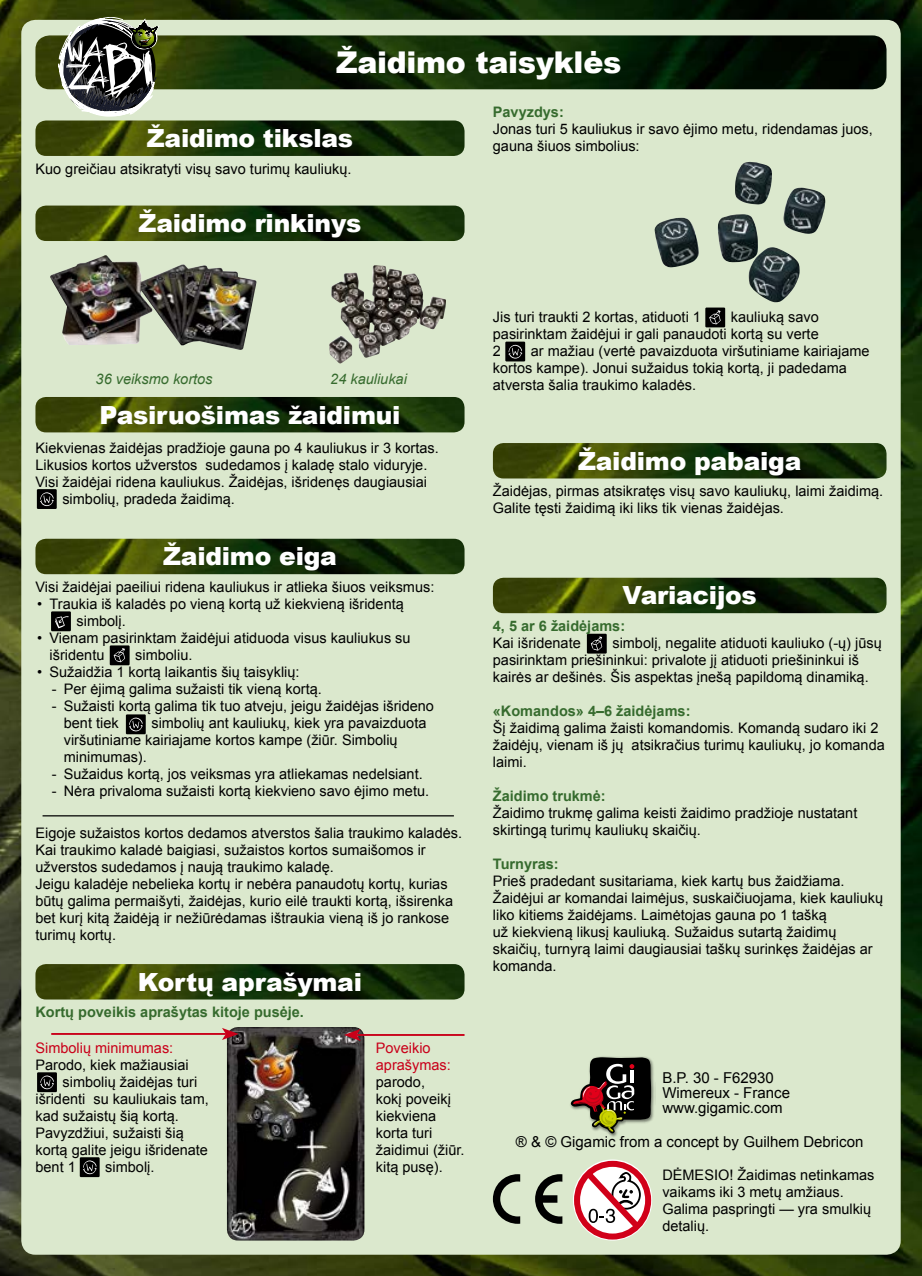
<style>
.page{position:relative;width:922px;height:1276px;background:#fff}
.page>*{position:absolute;margin:0;border:0;box-sizing:border-box;transform-origin:0 0}
.t1{font:900 30px "Arial";letter-spacing:-.01em;color:#fff}
.t2{font:900 25px "Arial";letter-spacing:-.01em;color:#fff}
.t3{font:15px/15px "Arial";color:#000}
.t4{font:14.5px/17px "Arial";color:#000}
.t5{font:700 14.5px "Arial";color:#366b2e}
.t6{font:14.5px/17px "Arial";color:#c90019}
.t7{font:italic 14.5px "Arial";color:#366b2e}
</style>
<div class="page">
<img style="left:0;top:0;width:921px;height:1276px">
<div style="left:21px;top:20px;width:879px;height:1234px;background:#dbe8cd;border-radius:14px"></div>
<img style="left:35px;top:35px;width:851px;height:54px">
<img style="left:35px;top:120px;width:429px;height:36px">
<img style="left:35px;top:206px;width:429px;height:35px">
<img style="left:35px;top:397px;width:429px;height:35px">
<img style="left:35px;top:539px;width:429px;height:35px">
<img style="left:35px;top:964px;width:429px;height:35px">
<img style="left:493px;top:443px;width:393px;height:35px">
<img style="left:493px;top:578px;width:393px;height:35px">
<svg style="left:58px;top:17px;width:102px;height:99px;background:#73766d"></svg>
<img style="left:50px;top:255px;width:206px;height:95px">
<img style="left:331px;top:267px;width:115px;height:91px">
<img style="left:227px;top:1027px;width:137px;height:213px">
<svg style="left:573px;top:1159px;width:78px;height:81px"></svg>
<svg style="left:493px;top:1174px;width:69px;height:49px"></svg>
<img style="left:599px;top:1056px;width:56px;height:81px">
<svg style="left:570px;top:1057px;width:81px;height:77px"></svg>
<div style="left:37px;top:489px;width:20px;height:20px;background:#000"></div>
<svg style="left:40px;top:492px;width:14px;height:14px"></svg>
<div style="left:51px;top:611px;width:20px;height:20px;background:#000"></div>
<svg style="left:55px;top:616px;width:14px;height:12px"></svg>
<div style="left:110px;top:645px;width:20px;height:20px;background:#000"></div>
<svg style="left:114px;top:648px;width:11px;height:14px"></svg>
<div style="left:126px;top:714px;width:20px;height:20px;background:#000"></div>
<svg style="left:129px;top:717px;width:14px;height:14px"></svg>
<div style="left:37px;top:1072px;width:20px;height:20px;background:#000"></div>
<svg style="left:40px;top:1075px;width:14px;height:14px"></svg>
<div style="left:80px;top:1157px;width:20px;height:20px;background:#000"></div>
<svg style="left:83px;top:1160px;width:14px;height:14px"></svg>
<div style="left:705px;top:307px;width:20px;height:20px;background:#000"></div>
<svg style="left:709px;top:310px;width:11px;height:14px"></svg>
<div style="left:505px;top:342px;width:20px;height:19px;background:#000"></div>
<svg style="left:508px;top:344px;width:14px;height:15px"></svg>
<div style="left:586px;top:634px;width:20px;height:19px;background:#000"></div>
<svg style="left:590px;top:636px;width:12px;height:15px"></svg>
<hr style="left:43px;top:815px;width:411px;height:1px;background:#000">
<hr style="left:51px;top:1033px;width:175px;height:2px;background:#c90019">
<svg style="left:222px;top:1028px;width:16px;height:12px"></svg>
<hr style="left:356px;top:1034px;width:108px;height:2px;background:#c90019">
<svg style="left:344px;top:1029px;width:16px;height:12px"></svg>
<img style="left:654px;top:162px;width:171px;height:140px">
<h1 class="t1" style="left:336px;top:41px;width:287px">Žaidimo taisyklės</h1>
<h2 class="t2" style="left:147px;top:120px;width:208px">Žaidimo tikslas</h2>
<p class="t4" style="left:35px;top:160px;width:317px">Kuo greičiau atsikratyti visų savo turimų kauliukų.</p>
<h2 class="t2" style="left:138px;top:205px;width:224px">Žaidimo rinkinys</h2>
<p class="t7" style="left:96px;top:369px;width:118px">36 veiksmo kortos</p>
<p class="t7" style="left:330px;top:369px;width:78px">24 kauliukai</p>
<h2 class="t2" style="left:99px;top:396px;width:302px">Pasiruošimas žaidimui</h2>
<p class="t4" style="left:35px;top:439px;width:404px">Kiekvienas žaidėjas pradžioje gauna po 4 kauliukus ir 3 kortas.</p>
<p class="t4" style="left:35px;top:456px;width:393px">Likusios kortos užverstos sudedamos į kaladę stalo viduryje.</p>
<p class="t4" style="left:35px;top:473px;width:393px">Visi žaidėjai ridena kauliukus. Žaidėjas, išridenęs daugiausiai</p>
<p class="t4" style="left:62px;top:490px;width:174px">simbolių, pradeda žaidimą.</p>
<h2 class="t2" style="left:163px;top:538px;width:175px">Žaidimo eiga</h2>
<p class="t4" style="left:35px;top:578px;width:400px">Visi žaidėjai paeiliui ridena kauliukus ir atlieka šiuos veiksmus:</p>
<p class="t4" style="left:77px;top:595px;width:329px;text-indent:-39px">• Traukia iš kaladės po vieną kortą už kiekvieną išridentą simbolį.</p>
<p class="t4" style="left:50px;top:629px;width:362px;text-indent:-12px">• Vienam pasirinktam žaidėjui atiduoda visus kauliukus su išridentu</p>
<p class="t4" style="left:135px;top:646px;width:59px">simboliu.</p>
<p class="t4" style="left:37px;top:663px;width:264px">• Sužaidžia 1 kortą laikantis šių taisyklių:</p>
<p class="t4" style="left:52px;top:680px;width:271px">- Per ėjimą galima sužaisti tik vieną kortą.</p>
<p class="t4" style="left:64px;top:697px;width:371px;text-indent:-12px">- Sužaisti kortą galima tik tuo atveju, jeigu žaidėjas išrideno bent tiek</p>
<p class="t4" style="left:64px;top:714px;width:364px;text-indent:88px">simbolių ant kauliukų, kiek yra pavaizduota viršutiniame kairiajame kortos kampe (žiūr. Simbolių minimumas).</p>
<p class="t4" style="left:52px;top:765px;width:372px">- Sužaidus kortą, jos veiksmas yra atliekamas nedelsiant.</p>
<p class="t4" style="left:52px;top:782px;width:379px">- Nėra privaloma sužaisti kortą kiekvieno savo ėjimo metu.</p>
<p class="t4" style="left:35px;top:824px;width:428px">Eigoje sužaistos kortos dedamos atverstos šalia traukimo kaladės.<br>Kai traukimo kaladė baigiasi, sužaistos kortos sumaišomos ir užverstos sudedamos į naują traukimo kaladę.<br>Jeigu kaladėje nebelieka kortų ir nebėra panaudotų kortų, kurias būtų galima permaišyti, žaidėjas, kurio eilė traukti kortą, išsirenka bet kurį kitą žaidėją ir nežiūrėdamas ištraukia vieną iš jo rankose turimų kortų.</p>
<h2 class="t2" style="left:138px;top:963px;width:225px">Kortų aprašymai</h2>
<p class="t5" style="left:35px;top:1002px;width:270px">Kortų poveikis aprašytas kitoje pusėje.</p>
<p class="t6" style="left:35px;top:1039px;width:139px">Simbolių minimumas:</p>
<p class="t4" style="left:35px;top:1056px;width:155px">Parodo, kiek mažiausiai</p>
<p class="t4" style="left:63px;top:1073px;width:136px">simbolių žaidėjas turi</p>
<p class="t4" style="left:35px;top:1090px;width:175px">išridenti su kauliukais tam,</p>
<p class="t4" style="left:35px;top:1107px;width:145px">kad sužaistų šią kortą.</p>
<p class="t4" style="left:35px;top:1124px;width:150px">Pavyzdžiui, sužaisti šią</p>
<p class="t4" style="left:35px;top:1141px;width:174px">kortą galite jeigu išridenate</p>
<p class="t4" style="left:35px;top:1158px;width:42px">bent 1</p>
<p class="t4" style="left:105px;top:1158px;width:51px">simbolį.</p>
<p class="t6" style="left:376px;top:1039px;width:76px">Poveikio aprašymas:</p>
<p class="t4" style="left:376px;top:1073px;width:90px">parodo,<br>kokį poveikį kiekviena korta turi žaidimui (žiūr. kitą pusę).</p>
<p class="t5" style="left:493px;top:102px;width:72px">Pavyzdys:</p>
<p class="t4" style="left:493px;top:120px;width:381px">Jonas turi 5 kauliukus ir savo ėjimo metu, ridendamas juos, gauna šiuos simbolius:</p>
<p class="t4" style="left:493px;top:309px;width:209px">Jis turi traukti 2 kortas, atiduoti 1</p>
<p class="t4" style="left:493px;top:309px;width:327px;text-align:justify;text-indent:238px">kauliuką savo pasirinktam žaidėjui ir gali panaudoti kortą su verte 2</p>
<p class="t4" style="left:493px;top:343px;width:378px;text-indent:38px">ar mažiau (vertė pavaizduota viršutiniame kairiajame kortos kampe). Jonui sužaidus tokią kortą, ji padedama atversta šalia traukimo kaladės.</p>
<h2 class="t2" style="left:578px;top:442px;width:225px">Žaidimo pabaiga</h2>
<p class="t4" style="left:493px;top:483px;width:391px">Žaidėjas, pirmas atsikratęs visų savo kauliukų, laimi žaidimą.<br>Galite tęsti žaidimą iki liks tik vienas žaidėjas.</p>
<h2 class="t2" style="left:622px;top:577px;width:136px">Variacijos</h2>
<p class="t5" style="left:493px;top:616px;width:134px">4, 5 ar 6 žaidėjams:</p>
<p class="t4" style="left:493px;top:634px;width:89px">Kai išridenate</p>
<p class="t4" style="left:493px;top:634px;width:390px;text-indent:119px">simbolį, negalite atiduoti kauliuko (-ų) jūsų pasirinktam priešininkui: privalote jį atiduoti priešininkui iš kairės ar dešinės. Šis aspektas įnešą papildomą dinamiką.</p>
<p class="t5" style="left:493px;top:701px;width:199px">«Komandos» 4–6 žaidėjams:</p>
<p class="t4" style="left:493px;top:719px;width:393px">Šį žaidimą galima žaisti komandomis. Komandą sudaro iki 2 žaidėjų, vienam iš jų atsikračius turimų kauliukų, jo komanda laimi.</p>
<p class="t5" style="left:493px;top:786px;width:114px">Žaidimo trukmė:</p>
<p class="t4" style="left:493px;top:804px;width:366px">Žaidimo trukmę galima keisti žaidimo pradžioje nustatant skirtingą turimų kauliukų skaičių.</p>
<p class="t5" style="left:493px;top:854px;width:67px">Turnyras:</p>
<p class="t4" style="left:493px;top:872px;width:392px">Prieš pradedant susitariama, kiek kartų bus žaidžiama.<br>Žaidėjui ar komandai laimėjus, suskaičiuojama, kiek kauliukų liko kitiems žaidėjams. Laimėtojas gauna po 1 tašką<br>už kiekvieną likusį kauliuką. Sužaidus sutartą žaidimų skaičių, turnyrą laimi daugiausiai taškų surinkęs žaidėjas ar komanda.</p>
<p class="t3" style="left:662px;top:1070px;width:129px">B.P. 30 - F62930<br>Wimereux - France www.gigamic.com</p>
<p class="t3" style="left:516px;top:1134px;width:349px">® &amp; © Gigamic from a concept by Guilhem Debricon</p>
<p class="t4" style="left:662px;top:1166px;width:213px">DĖMESIO! Žaidimas netinkamas vaikams iki 3 metų amžiaus.<br>Galima paspringti — yra smulkių detalių.</p>
</div>
